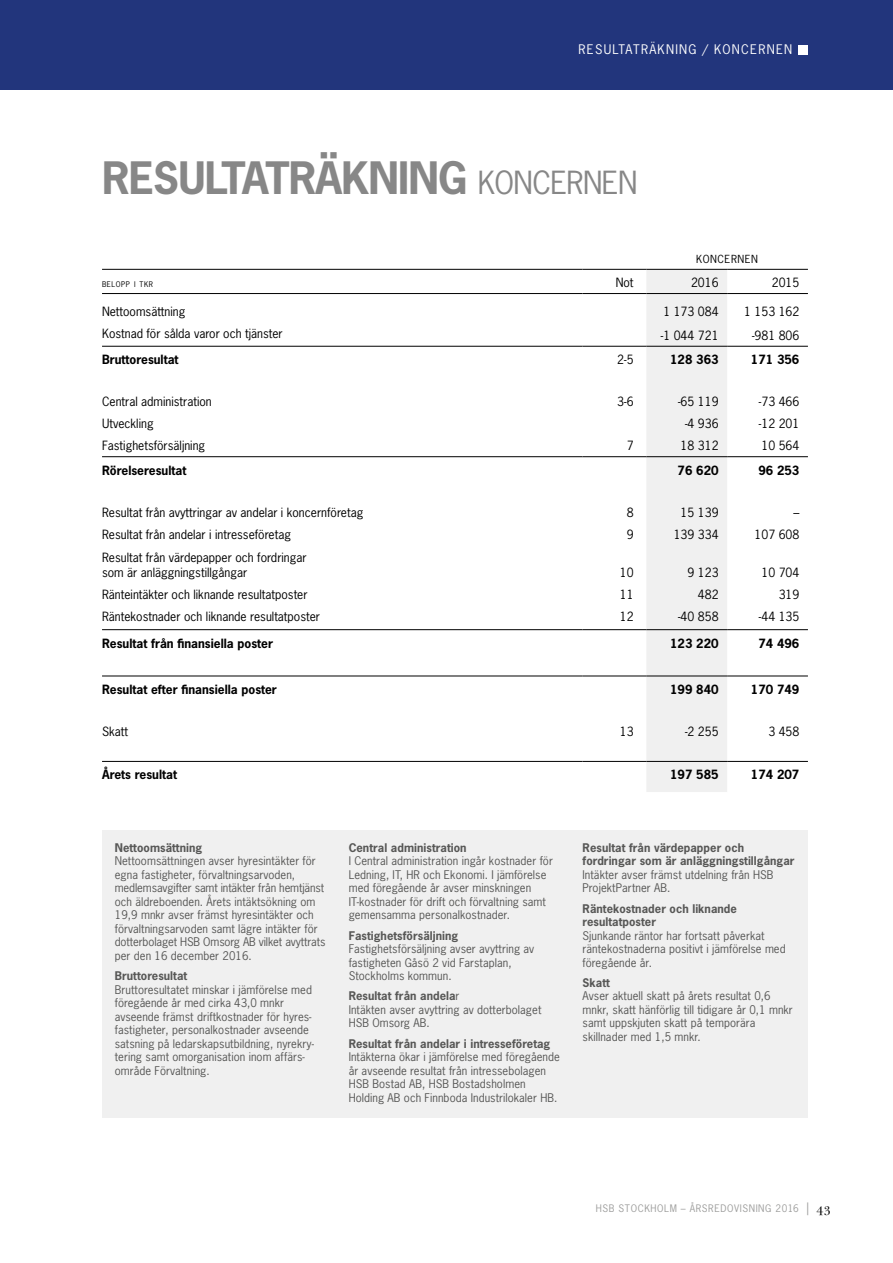
<style>
.page{position:relative;width:893px;height:1263px;background:#fff}
.page>*{position:absolute;margin:0;border:0;box-sizing:border-box;transform-origin:0 0}
.t1{font:700 42px "News Gothic Std";letter-spacing:-.02em;color:#878787}
.t2{font:12.45px "News Gothic Std";letter-spacing:.1em;color:#fff}
.t3{font:12px/15px "News Gothic Std";color:#000}
.t4{font:700 12px "News Gothic Std";color:#000}
.t5{font:11.25px/13.5px "News Gothic Std";letter-spacing:.005em;color:#575756}
.t6{font:700 11.25px/13.5px "News Gothic Std";letter-spacing:.005em;color:#575756}
.t7{font:10.5px "News Gothic Std";letter-spacing:.05em;color:#000}
.t8{font:9.75px "News Gothic Std";letter-spacing:.06em;color:#9d9d9c}
.t9{font:7.35px "News Gothic Std";letter-spacing:.07em;color:#000}
.s1{font-weight:400;font-size:30px}
.s2{font-weight:700}
.s3{font-family:"New Baskerville Std";font-size:12.75px}
.s4{font-family:"New Baskerville Std";font-size:12.75px;color:#000}
</style>
<div class="page">
<div style="left:0;top:0;width:893px;height:89px;background:#22357c"></div>
<div style="left:798px;top:45px;width:10px;height:9px;background:#fff"></div>
<div style="left:646px;top:270px;width:81px;height:522px;background:#f0f0f0"></div>
<hr style="left:102px;top:761px;width:481px;height:1px;background:#000">
<hr style="left:583px;top:761px;width:63px;height:1px;background:#000">
<hr style="left:646px;top:761px;width:81px;height:1px;background:#000">
<hr style="left:727px;top:761px;width:81px;height:1px;background:#000">
<hr style="left:102px;top:676px;width:481px;height:1px;background:#000">
<hr style="left:583px;top:676px;width:63px;height:1px;background:#000">
<hr style="left:646px;top:676px;width:81px;height:1px;background:#000">
<hr style="left:727px;top:676px;width:81px;height:1px;background:#000">
<hr style="left:102px;top:629px;width:481px;height:1px;background:#000">
<hr style="left:583px;top:629px;width:63px;height:1px;background:#000">
<hr style="left:646px;top:629px;width:81px;height:1px;background:#000">
<hr style="left:727px;top:629px;width:81px;height:1px;background:#000">
<hr style="left:102px;top:456px;width:481px;height:1px;background:#000">
<hr style="left:583px;top:456px;width:63px;height:1px;background:#000">
<hr style="left:646px;top:456px;width:81px;height:1px;background:#000">
<hr style="left:727px;top:456px;width:81px;height:1px;background:#000">
<hr style="left:102px;top:346px;width:481px;height:1px;background:#000">
<hr style="left:583px;top:346px;width:63px;height:1px;background:#000">
<hr style="left:646px;top:346px;width:81px;height:1px;background:#000">
<hr style="left:727px;top:346px;width:81px;height:1px;background:#000">
<hr style="left:102px;top:269px;width:481px;height:1px;background:#000">
<hr style="left:583px;top:269px;width:63px;height:1px;background:#000">
<hr style="left:646px;top:269px;width:81px;height:1px;background:#000">
<hr style="left:727px;top:269px;width:81px;height:1px;background:#000">
<hr style="left:102px;top:293px;width:481px;height:1px;background:#000">
<hr style="left:583px;top:293px;width:63px;height:1px;background:#000">
<hr style="left:646px;top:293px;width:81px;height:1px;background:#000">
<hr style="left:727px;top:293px;width:81px;height:1px;background:#000">
<div style="left:102px;top:830px;width:706px;height:287px;background:#f0f0f0"></div>
<p class="t2" style="left:579px;top:42px;width:215px">RESULTATRÄKNING / KONCERNEN</p>
<h1 class="t1" style="left:102px;top:151px;width:537px">RESULTATRÄKNING <span class="s1">KONCERNEN</span></h1>
<p class="t7" style="left:696px;top:252px;width:63px">KONCERNEN</p>
<p class="t9" style="left:102px;top:280px;width:52px">BELOPP I TKR</p>
<p class="t3" style="left:616px;top:275px;width:19px">Not</p>
<p class="t3" style="left:691px;top:275px;width:29px">2016</p>
<p class="t3" style="left:772px;top:275px;width:29px">2015</p>
<p class="t3" style="left:102px;top:303px;width:85px">Nettoomsättning</p>
<p class="t3" style="left:663px;top:303px;width:57px">1 173 084</p>
<p class="t3" style="left:744px;top:303px;width:57px">1 153 162</p>
<p class="t3" style="left:102px;top:326px;width:182px">Kostnad för sålda varor och tjänster</p>
<p class="t3" style="left:661px;top:328px;width:59px">-1 044 721</p>
<p class="t3" style="left:752px;top:328px;width:49px">-981 806</p>
<p class="t4" style="left:102px;top:352px;width:78px">Bruttoresultat</p>
<p class="t3" style="left:617px;top:352px;width:18px">2-5</p>
<p class="t4" style="left:670px;top:352px;width:50px">128 363</p>
<p class="t4" style="left:751px;top:352px;width:50px">171 356</p>
<p class="t3" style="left:102px;top:394px;width:111px">Central administration</p>
<p class="t3" style="left:617px;top:394px;width:18px">3-6</p>
<p class="t3" style="left:678px;top:394px;width:42px">-65 119</p>
<p class="t3" style="left:759px;top:394px;width:42px">-73 466</p>
<p class="t3" style="left:102px;top:416px;width:53px">Utveckling</p>
<p class="t3" style="left:685px;top:416px;width:35px">-4 936</p>
<p class="t3" style="left:759px;top:416px;width:42px">-12 201</p>
<p class="t3" style="left:102px;top:438px;width:105px">Fastighetsförsäljning</p>
<p class="t3" style="left:627px;top:438px;width:8px">7</p>
<p class="t3" style="left:681px;top:438px;width:40px">18 312</p>
<p class="t3" style="left:761px;top:438px;width:40px">10 564</p>
<p class="t4" style="left:102px;top:462px;width:86px">Rörelseresultat</p>
<p class="t4" style="left:678px;top:462px;width:43px">76 620</p>
<p class="t4" style="left:758px;top:462px;width:43px">96 253</p>
<p class="t3" style="left:102px;top:504px;width:263px">Resultat från avyttringar av andelar i koncernföretag</p>
<p class="t3" style="left:627px;top:504px;width:8px">8</p>
<p class="t3" style="left:681px;top:504px;width:40px">15 139</p>
<p class="t3" style="left:793px;top:504px;width:7px">–</p>
<p class="t3" style="left:102px;top:527px;width:190px">Resultat från andelar i intresseföretag</p>
<p class="t3" style="left:627px;top:527px;width:8px">9</p>
<p class="t3" style="left:674px;top:527px;width:46px">139 334</p>
<p class="t3" style="left:754px;top:527px;width:46px">107 608</p>
<p class="t3" style="left:102px;top:550px;width:206px">Resultat från värdepapper och fordringar som är anläggningstillgångar</p>
<p class="t3" style="left:620px;top:565px;width:15px">10</p>
<p class="t3" style="left:687px;top:565px;width:33px">9 123</p>
<p class="t3" style="left:761px;top:565px;width:40px">10 704</p>
<p class="t3" style="left:102px;top:587px;width:207px">Ränteintäkter och liknande resultatposter</p>
<p class="t3" style="left:620px;top:587px;width:15px">11</p>
<p class="t3" style="left:698px;top:587px;width:22px">482</p>
<p class="t3" style="left:779px;top:587px;width:22px">319</p>
<p class="t3" style="left:102px;top:609px;width:220px">Räntekostnader och liknande resultatposter</p>
<p class="t3" style="left:620px;top:609px;width:15px">12</p>
<p class="t3" style="left:678px;top:609px;width:42px">-40 858</p>
<p class="t3" style="left:759px;top:609px;width:42px">-44 135</p>
<p class="t4" style="left:102px;top:635px;width:172px">Resultat från finansiella poster</p>
<p class="t4" style="left:670px;top:635px;width:50px">123 220</p>
<p class="t4" style="left:758px;top:635px;width:43px">74 496</p>
<p class="t4" style="left:102px;top:681px;width:176px">Resultat efter finansiella poster</p>
<p class="t4" style="left:670px;top:681px;width:50px">199 840</p>
<p class="t4" style="left:751px;top:681px;width:50px">170 749</p>
<p class="t3" style="left:102px;top:724px;width:28px">Skatt</p>
<p class="t3" style="left:620px;top:724px;width:15px">13</p>
<p class="t3" style="left:685px;top:724px;width:35px">-2 255</p>
<p class="t3" style="left:768px;top:724px;width:33px">3 458</p>
<p class="t4" style="left:102px;top:767px;width:76px">Årets resultat</p>
<p class="t4" style="left:670px;top:767px;width:50px">197 585</p>
<p class="t4" style="left:751px;top:767px;width:50px">174 207</p>
<p class="t6" style="left:115px;top:841px;width:89px">Nettoomsättning</p>
<p class="t5" style="left:115px;top:854px;width:212px">Nettoomsättningen avser hyresintäkter för egna fastigheter, förvaltningsarvoden, medlemsavgifter samt intäkter från hemtjänst och äldreboenden. Årets intäktsökning om 19,9 mnkr avser främst hyresintäkter och förvaltningsarvoden samt lägre intäkter för dotterbolaget HSB Omsorg AB vilket avyttrats per den 16 december 2016.</p>
<p class="t6" style="left:115px;top:969px;width:74px">Bruttoresultat</p>
<p class="t5" style="left:115px;top:982px;width:201px">Bruttoresultatet minskar i jämförelse med föregående år med cirka 43,0 mnkr avseende främst driftkostnader för hyres&shy;fastigheter, personalkostnader avseende satsning på ledarskapsutbildning, nyrekry&shy;tering samt omorganisation inom affärs&shy;område Förvaltning.</p>
<p class="t6" style="left:349px;top:841px;width:119px">Central administration</p>
<p class="t5" style="left:349px;top:854px;width:206px">I Central administration ingår kostnader för Ledning, IT, HR och Ekonomi. I jämförelse med föregående år avser minskningen IT-kostnader för drift och förvaltning samt gemensamma personalkostnader.</p>
<p class="t6" style="left:349px;top:928px;width:111px">Fastighetsförsäljning</p>
<p class="t5" style="left:349px;top:942px;width:187px">Fastighetsförsäljning avser avyttring av fastigheten Gåsö 2 vid Farstaplan,<br>Stockholms kommun.</p>
<p class="t5" style="left:349px;top:989px;width:194px"><span class="s2">Resultat från andela</span>r<br>Intäkten avser avyttring av dotterbolaget<br>HSB Omsorg AB.</p>
<p class="t6" style="left:349px;top:1036px;width:203px">Resultat från andelar i intresseföretag</p>
<p class="t5" style="left:349px;top:1050px;width:213px">Intäkterna ökar i jämförelse med föregående år avseende resultat från intressebolagen HSB Bostad AB, HSB Bostadsholmen Holding AB och Finnboda Industrilokaler HB.</p>
<p class="t6" style="left:583px;top:841px;width:214px">Resultat från värdepapper och fordringar som är anläggningstillgångar</p>
<p class="t5" style="left:583px;top:868px;width:193px">Intäkter avser främst utdelning från HSB<br>ProjektPartner AB.</p>
<p class="t6" style="left:583px;top:901px;width:156px">Räntekostnader och liknande resultatposter</p>
<p class="t5" style="left:583px;top:928px;width:205px">Sjunkande räntor har fortsatt påverkat räntekostnaderna positivt i jämförelse med föregående år.</p>
<p class="t6" style="left:583px;top:976px;width:29px">Skatt</p>
<p class="t5" style="left:583px;top:989px;width:212px">Avser aktuell skatt på årets resultat 0,6 mnkr, skatt hänförlig till tidigare år 0,1 mnkr samt uppskjuten skatt på temporära skillnader med 1,5 mnkr.</p>
<p class="t8" style="left:596px;top:1202px;width:236px">HSB STOCKHOLM – ÅRSREDOVISNING 2016 <span class="s3">|</span> <span class="s4">43</span></p>
</div>
